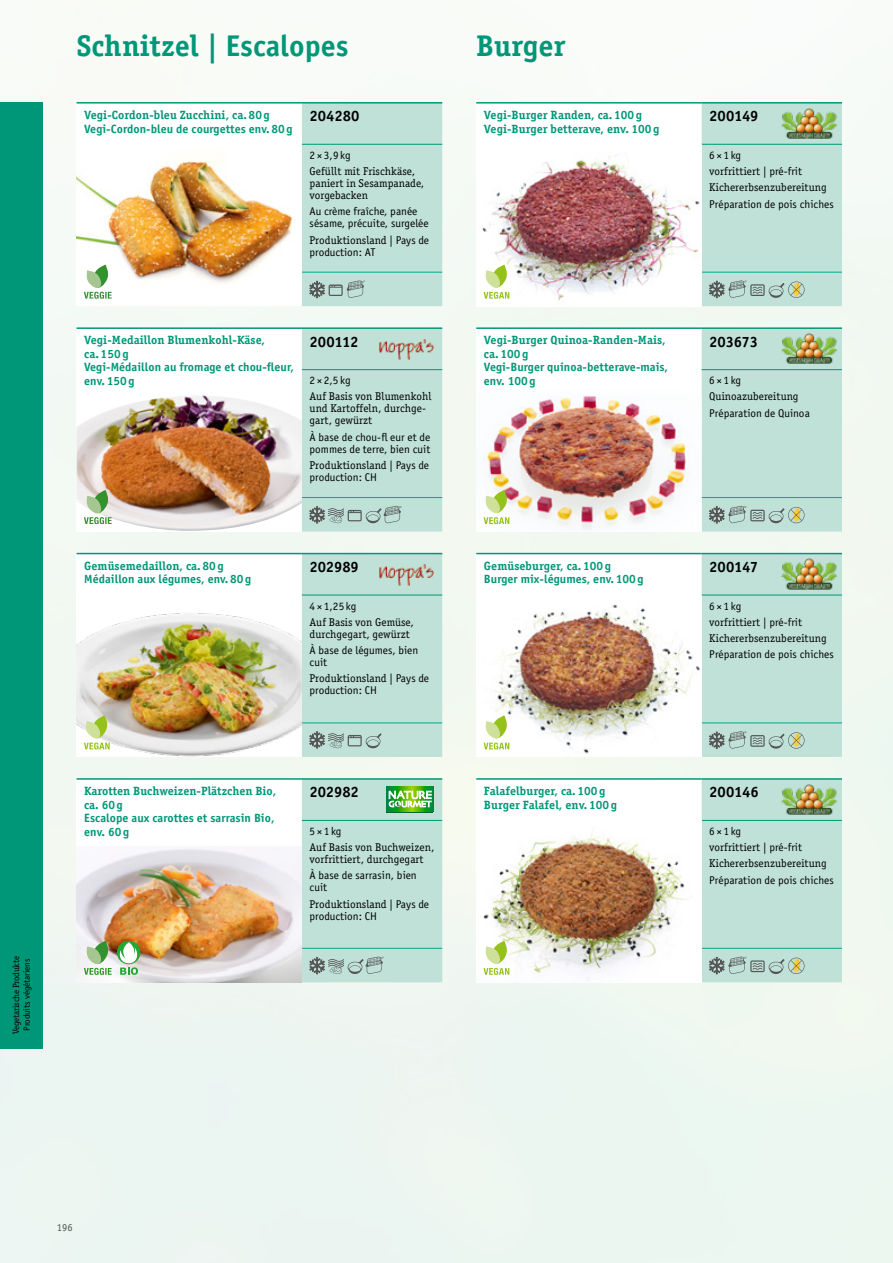
<style>
.page{position:relative;width:893px;height:1263px;background:#fff}
.page>*{position:absolute;margin:0;border:0;box-sizing:border-box;transform-origin:0 0}
.t1{font:700 30px "Officina Serif Std";color:#009778}
.t2{font:700 15px "Officina Sans Std";letter-spacing:-.01em;color:#000}
.t3{font:700 12px/13.5px "Officina Serif Std";letter-spacing:.005em;color:#009778}
.t4{font:700 12px/13.5px "Officina Sans Std";letter-spacing:.005em;color:#009778}
.t5{font:11.25px/12px "Officina Serif Std";letter-spacing:.005em;color:#000}
.t6{font:11.25px/12px "Officina Sans Std";letter-spacing:.005em;color:#000}
.t7{font:10.5px "Officina Sans Std";color:#565655}
.t8{font:9px "Officina Serif Std";letter-spacing:-.03em;color:#000}
.t9{font:9px "Officina Sans Std";letter-spacing:-.01em;color:#000}
.s1{font-family:"Officina Sans Std"}
</style>
<div class="page">
<div style="left:0;top:102px;width:893px;height:1161px;background:#eef7f1"></div>
<div style="left:0;top:102px;width:43px;height:946px;background:#009778"></div>
<div style="left:77px;top:103px;width:225px;height:203px;background:#fff"></div>
<hr style="left:77px;top:102px;width:225px;height:2px;background:#009778">
<hr style="left:302px;top:102px;width:140px;height:2px;background:#009778">
<div style="left:302px;top:103px;width:140px;height:203px;background:#bfe1d7"></div>
<img style="left:77px;top:161px;width:218px;height:122px">
<svg style="left:84px;top:265px;width:28px;height:34px"></svg>
<div style="left:77px;top:328px;width:225px;height:203px;background:#fff"></div>
<hr style="left:77px;top:327px;width:225px;height:2px;background:#009778">
<hr style="left:302px;top:327px;width:140px;height:2px;background:#009778">
<div style="left:302px;top:329px;width:140px;height:202px;background:#bfe1d7"></div>
<img style="left:77px;top:395px;width:225px;height:136px">
<svg style="left:84px;top:490px;width:28px;height:34px"></svg>
<img style="left:379px;top:339px;width:54px;height:21px">
<div style="left:77px;top:554px;width:225px;height:203px;background:#fff"></div>
<hr style="left:77px;top:553px;width:225px;height:1px;background:#009778">
<hr style="left:302px;top:553px;width:140px;height:1px;background:#009778">
<div style="left:302px;top:554px;width:140px;height:203px;background:#bfe1d7"></div>
<img style="left:77px;top:613px;width:225px;height:144px">
<svg style="left:84px;top:715px;width:26px;height:34px"></svg>
<img style="left:379px;top:565px;width:54px;height:20px">
<div style="left:77px;top:779px;width:225px;height:203px;background:#fff"></div>
<hr style="left:77px;top:778px;width:225px;height:2px;background:#009778">
<hr style="left:302px;top:778px;width:140px;height:2px;background:#009778">
<img style="left:77px;top:848px;width:225px;height:134px">
<svg style="left:84px;top:941px;width:28px;height:34px"></svg>
<svg style="left:117px;top:941px;width:23px;height:23px"></svg>
<svg style="left:118px;top:942px;width:21px;height:33px"></svg>
<svg style="left:302px;top:779px;width:140px;height:203px;background:#b7dcce"></svg>
<div style="left:476px;top:103px;width:226px;height:203px;background:#fff"></div>
<hr style="left:476px;top:102px;width:226px;height:2px;background:#009778">
<hr style="left:702px;top:102px;width:140px;height:2px;background:#009778">
<div style="left:702px;top:103px;width:140px;height:203px;background:#bfe1d7"></div>
<img style="left:482px;top:155px;width:218px;height:145px">
<svg style="left:484px;top:265px;width:25px;height:34px"></svg>
<img style="left:781px;top:107px;width:57px;height:32px">
<div style="left:476px;top:328px;width:226px;height:203px;background:#fff"></div>
<hr style="left:476px;top:327px;width:226px;height:2px;background:#009778">
<hr style="left:702px;top:327px;width:140px;height:2px;background:#009778">
<div style="left:702px;top:328px;width:140px;height:203px;background:#bfe1d7"></div>
<img style="left:483px;top:390px;width:219px;height:139px">
<svg style="left:484px;top:490px;width:25px;height:34px"></svg>
<img style="left:781px;top:333px;width:57px;height:32px">
<div style="left:476px;top:554px;width:226px;height:203px;background:#fff"></div>
<hr style="left:476px;top:553px;width:226px;height:1px;background:#009778">
<hr style="left:702px;top:553px;width:140px;height:1px;background:#009778">
<div style="left:702px;top:554px;width:140px;height:203px;background:#bfe1d7"></div>
<img style="left:483px;top:604px;width:217px;height:150px">
<svg style="left:484px;top:715px;width:25px;height:34px"></svg>
<img style="left:781px;top:558px;width:57px;height:32px">
<div style="left:476px;top:779px;width:226px;height:203px;background:#fff"></div>
<hr style="left:476px;top:778px;width:226px;height:2px;background:#009778">
<hr style="left:702px;top:778px;width:140px;height:2px;background:#009778">
<div style="left:702px;top:779px;width:140px;height:203px;background:#bfe1d7"></div>
<img style="left:483px;top:829px;width:207px;height:151px">
<svg style="left:484px;top:941px;width:25px;height:34px"></svg>
<img style="left:781px;top:783px;width:57px;height:32px">
<p class="t8" style="left:11px;top:1033px;width:79px;rotate:-90deg">Vegetarische Produkte</p>
<p class="t9" style="left:21px;top:1031px;width:73px;rotate:-90deg">Produits végétariens</p>
<h1 class="t1" style="left:77px;top:27px;width:274px">Schnitzel | <span class="s1">Escalopes</span></h1>
<h1 class="t1" style="left:476px;top:27px;width:91px">Burger</h1>
<p class="t3" style="left:84px;top:108px;width:187px">Vegi-Cordon-bleu Zucchini, ca.80g</p>
<p class="t4" style="left:84px;top:122px;width:210px">Vegi-Cordon-bleu de courgettes env.80g</p>
<h2 class="t2" style="left:310px;top:107px;width:52px">204280</h2>
<p class="t6" style="left:310px;top:149px;width:43px">2×3,9kg</p>
<p class="t5" style="left:310px;top:165px;width:116px">Gefüllt mit Frischkäse, paniert in Sesampanade, vorgebacken</p>
<p class="t6" style="left:310px;top:206px;width:121px">Au crème fraîche, panée sésame, précuite, surgelée</p>
<p class="t5" style="left:310px;top:234px;width:121px">Produktionsland <span class="s1">| Pays de</span></p>
<p class="t6" style="left:310px;top:246px;width:67px">production: AT</p>
<p class="t3" style="left:484px;top:108px;width:177px">Vegi-Burger Randen, ca.100g<br>Vegi-Burger betterave, env. 100g</p>
<h2 class="t2" style="left:709px;top:107px;width:51px">200149</h2>
<p class="t6" style="left:709px;top:149px;width:33px">6×1kg</p>
<p class="t5" style="left:709px;top:163px;width:119px;line-height:16.2px">vorfrittiert | <span class="s1">pré-frit<br></span>Kichererbsenzubereitung</p>
<p class="t6" style="left:709px;top:198px;width:126px">Préparation de pois chiches</p>
<p class="t3" style="left:84px;top:333px;width:182px">Vegi-Medaillon Blumenkohl-Käse, ca.150g</p>
<p class="t4" style="left:84px;top:360px;width:211px">Vegi-Médaillon au fromage et chou-fleur, env.150g</p>
<h2 class="t2" style="left:310px;top:332px;width:50px">200112</h2>
<p class="t6" style="left:310px;top:374px;width:43px">2×2,5kg</p>
<p class="t5" style="left:310px;top:391px;width:124px">Auf Basis von Blumenkohl und Kartoffeln, durchge&shy;gart, gewürzt</p>
<p class="t6" style="left:310px;top:431px;width:122px">À base de chou-fl eur et de pommes de terre, bien cuit</p>
<p class="t5" style="left:310px;top:459px;width:121px">Produktionsland <span class="s1">| Pays de</span></p>
<p class="t6" style="left:310px;top:471px;width:69px">production: CH</p>
<p class="t3" style="left:484px;top:333px;width:183px">Vegi-Burger Quinoa-Randen-Mais, ca.100g</p>
<p class="t4" style="left:484px;top:360px;width:186px">Vegi-Burger quinoa-betterave-mais, env. 100g</p>
<h2 class="t2" style="left:709px;top:332px;width:50px">203673</h2>
<p class="t6" style="left:709px;top:374px;width:33px">6×1kg</p>
<p class="t5" style="left:709px;top:391px;width:91px">Quinoazubereitung</p>
<p class="t6" style="left:709px;top:407px;width:102px">Préparation de Quinoa</p>
<p class="t3" style="left:84px;top:559px;width:141px">Gemüsemedaillon, ca.80g</p>
<p class="t4" style="left:84px;top:572px;width:168px">Médaillon aux légumes, env.80g</p>
<h2 class="t2" style="left:310px;top:558px;width:51px">202989</h2>
<p class="t6" style="left:310px;top:600px;width:48px">4 × 1,25 kg</p>
<p class="t5" style="left:310px;top:616px;width:106px">Auf Basis von Gemüse, durchgegart, gewürzt</p>
<p class="t6" style="left:310px;top:644px;width:110px">À base de légumes, bien cuit</p>
<p class="t5" style="left:310px;top:672px;width:121px">Produktionsland <span class="s1">| Pays de</span></p>
<p class="t6" style="left:310px;top:684px;width:69px">production: CH</p>
<p class="t3" style="left:484px;top:559px;width:129px">Gemüseburger, ca.100g</p>
<p class="t4" style="left:484px;top:572px;width:161px">Burger mix-légumes, env.100g</p>
<h2 class="t2" style="left:709px;top:558px;width:50px">200147</h2>
<p class="t6" style="left:709px;top:600px;width:33px">6×1kg</p>
<p class="t5" style="left:709px;top:614px;width:119px;line-height:16.2px">vorfrittiert | <span class="s1">pré-frit<br></span>Kichererbsenzubereitung</p>
<p class="t6" style="left:709px;top:648px;width:126px">Préparation de pois chiches</p>
<p class="t3" style="left:84px;top:784px;width:194px">Karotten Buchweizen-Plätzchen Bio, ca. 60g</p>
<p class="t4" style="left:84px;top:811px;width:192px">Escalope aux carottes et sarrasin Bio, env. 60g</p>
<h2 class="t2" style="left:310px;top:783px;width:51px">202982</h2>
<p class="t6" style="left:310px;top:825px;width:33px">5×1kg</p>
<p class="t5" style="left:310px;top:841px;width:126px">Auf Basis von Buchweizen, vorfrittiert, durchgegart</p>
<p class="t6" style="left:310px;top:870px;width:109px">À base de sarrasin, bien cuit</p>
<p class="t5" style="left:310px;top:898px;width:121px">Produktionsland <span class="s1">| Pays de</span></p>
<p class="t6" style="left:310px;top:910px;width:69px">production: CH</p>
<p class="t3" style="left:484px;top:784px;width:135px">Falafelburger, ca.100g<br>Burger Falafel, env.100g</p>
<h2 class="t2" style="left:709px;top:783px;width:51px">200146</h2>
<p class="t6" style="left:709px;top:825px;width:33px">6×1kg</p>
<p class="t5" style="left:709px;top:839px;width:119px;line-height:16.2px">vorfrittiert | <span class="s1">pré-frit<br></span>Kichererbsenzubereitung</p>
<p class="t6" style="left:709px;top:874px;width:126px">Préparation de pois chiches</p>
<p class="t7" style="left:57px;top:1222px;width:17px">196</p>
</div>
